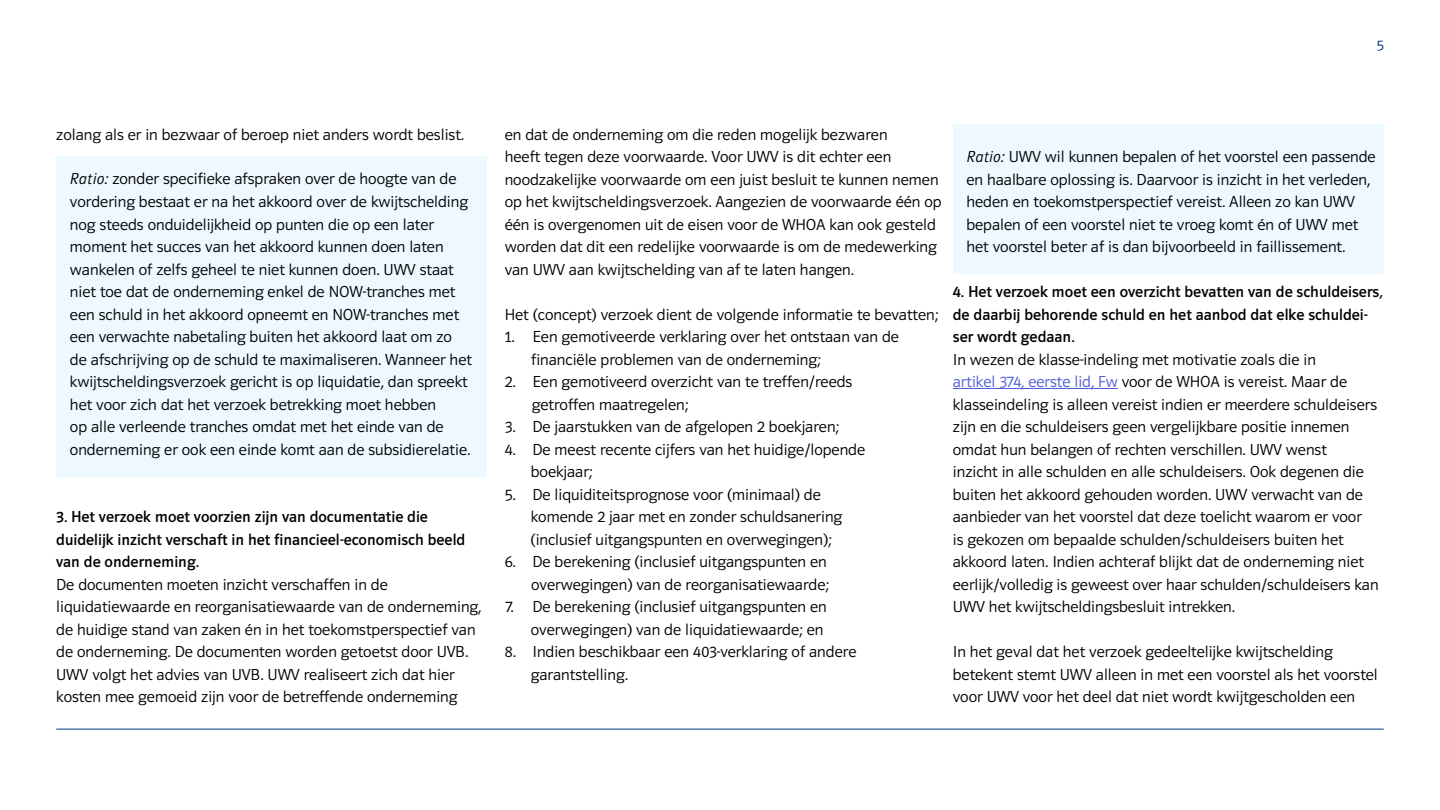
<style>
.page{position:relative;width:1440px;height:810px;background:#fff}
.page>*{position:absolute;margin:0;border:0;box-sizing:border-box;transform-origin:0 0}
.bodytekst{font:300 16.5px/22.5px "UWV Sans 2010";color:#000}
.opsomming_nummeriek_2{font:300 16.5px/22.5px "UWV Sans 2010";color:#000}
.bodytekst-2{font:16.5px/22.5px "UWV Sans 2010";color:#000}
.t1{font:300 15px "UWV Sans 2010";color:#003282}
.s1{font-style:italic}
.s2{color:#4f5cd6}
</style>
<div class="page">
<hr style="left:56px;top:729px;width:1328px;height:1px;background:#003282">
<div style="left:56px;top:156px;width:431px;height:321px;background:#edf8ff"></div>
<div style="left:953px;top:124px;width:431px;height:150px;background:#edf8ff"></div>
<hr style="left:953px;top:388px;width:165px;height:1px;background:#4f5cd6">
<p class="t1" style="left:1377px;top:37px;width:9px">5</p>
<p class="bodytekst" style="left:56px;top:123px;width:409px">zolang als er in bezwaar of beroep niet anders wordt beslist.</p>
<p class="bodytekst" style="left:70px;top:168px;width:404px"><span class="s1">Ratio:</span> zonder specifieke afspraken over de hoogte van de vordering bestaat er na het akkoord over de kwijtschelding nog steeds onduidelijkheid op punten die op een later moment het succes van het akkoord kunnen doen laten wankelen of zelfs geheel te niet kunnen doen. UWV staat niet toe dat de onderneming enkel de NOW-tranches met een schuld in het akkoord opneemt en NOW-tranches met een verwachte nabetaling buiten het akkoord laat om zo de afschrijving op de schuld te maximaliseren. Wanneer het kwijtscheldingsverzoek gericht is op liquidatie, dan spreekt het voor zich dat het verzoek betrekking moet hebben<br>op alle verleende tranches omdat met het einde van de onderneming er ook een einde komt aan de subsidierelatie.</p>
<p class="bodytekst-2" style="left:56px;top:505px;width:411px">3. Het verzoek moet voorzien zijn van documentatie die duidelijk inzicht verschaft in het financieel-economisch beeld van de onderneming.</p>
<p class="bodytekst" style="left:56px;top:573px;width:427px">De documenten moeten inzicht verschaffen in de liquidatiewaarde en reorganisatiewaarde van de onderneming, de huidige stand van zaken én in het toekomstperspectief van de onderneming. De documenten worden getoetst door UVB.<br>UWV volgt het advies van UVB. UWV realiseert zich dat hier kosten mee gemoeid zijn voor de betreffende onderneming</p>
<p class="bodytekst" style="left:505px;top:123px;width:438px">en dat de onderneming om die reden mogelijk bezwaren<br>heeft tegen deze voorwaarde. Voor UWV is dit echter een noodzakelijke voorwaarde om een juist besluit te kunnen nemen op het kwijtscheldingsverzoek. Aangezien de voorwaarde één op één is overgenomen uit de eisen voor de WHOA kan ook gesteld worden dat dit een redelijke voorwaarde is om de medewerking van UWV aan kwijtschelding van af te laten hangen.</p>
<p class="bodytekst" style="left:505px;top:303px;width:435px">Het (concept) verzoek dient de volgende informatie te bevatten;</p>
<p class="opsomming_nummeriek_2" style="left:531px;top:325px;width:369px;text-indent:-26px">1. Een gemotiveerde verklaring over het ontstaan van de financiële problemen van de onderneming;</p>
<p class="opsomming_nummeriek_2" style="left:532px;top:370px;width:322px;text-indent:-27px">2. Een gemotiveerd overzicht van te treffen/reeds getroffen maatregelen;</p>
<p class="opsomming_nummeriek_2" style="left:505px;top:415px;width:336px">3. De jaarstukken van de afgelopen 2 boekjaren;</p>
<p class="opsomming_nummeriek_2" style="left:531px;top:438px;width:336px;text-indent:-26px">4. De meest recente cijfers van het huidige/lopende boekjaar;</p>
<p class="opsomming_nummeriek_2" style="left:530px;top:483px;width:313px;text-indent:-26px">5. De liquiditeitsprognose voor (minimaal) de komende 2 jaar met en zonder schuldsanering (inclusief uitgangspunten en overwegingen);</p>
<p class="opsomming_nummeriek_2" style="left:505px;top:550px;width:326px;text-align:right">6. De berekening (inclusief uitgangspunten en overwegingen) van de reorganisatiewaarde;</p>
<p class="opsomming_nummeriek_2" style="left:505px;top:595px;width:324px;text-align:right">7. De berekening (inclusief uitgangspunten en overwegingen) van de liquidatiewaarde; en</p>
<p class="opsomming_nummeriek_2" style="left:531px;top:640px;width:327px;text-indent:-26px">8. Indien beschikbaar een 403-verklaring of andere garantstelling.</p>
<p class="bodytekst" style="left:966px;top:146px;width:411px"><span class="s1">Ratio:</span> UWV wil kunnen bepalen of het voorstel een passende en haalbare oplossing is. Daarvoor is inzicht in het verleden, heden en toekomstperspectief vereist. Alleen zo kan UWV bepalen of een voorstel niet te vroeg komt én of UWV met het voorstel beter af is dan bijvoorbeeld in faillissement.</p>
<p class="bodytekst-2" style="left:953px;top:280px;width:431px">4. Het verzoek moet een overzicht bevatten van de schuldeisers, de daarbij behorende schuld en het aanbod dat elke schuldei&shy;ser wordt gedaan.</p>
<p class="bodytekst" style="left:953px;top:348px;width:427px">In wezen de klasse-indeling met motivatie zoals die in<br><span class="s2">artikel 374, eerste lid, Fw</span> voor de WHOA is vereist. Maar de klasseindeling is alleen vereist indien er meerdere schuldeisers zijn en die schuldeisers geen vergelijkbare positie innemen omdat hun belangen of rechten verschillen. UWV wenst<br>inzicht in alle schulden en alle schuldeisers. Ook degenen die buiten het akkoord gehouden worden. UWV verwacht van de aanbieder van het voorstel dat deze toelicht waarom er voor<br>is gekozen om bepaalde schulden/schuldeisers buiten het akkoord laten. Indien achteraf blijkt dat de onderneming niet eerlijk/volledig is geweest over haar schulden/schuldeisers kan UWV het kwijtscheldingsbesluit intrekken.</p>
<p class="bodytekst" style="left:953px;top:641px;width:426px">In het geval dat het verzoek gedeeltelijke kwijtschelding betekent stemt UWV alleen in met een voorstel als het voorstel voor UWV voor het deel dat niet wordt kwijtgescholden een</p>
</div>
